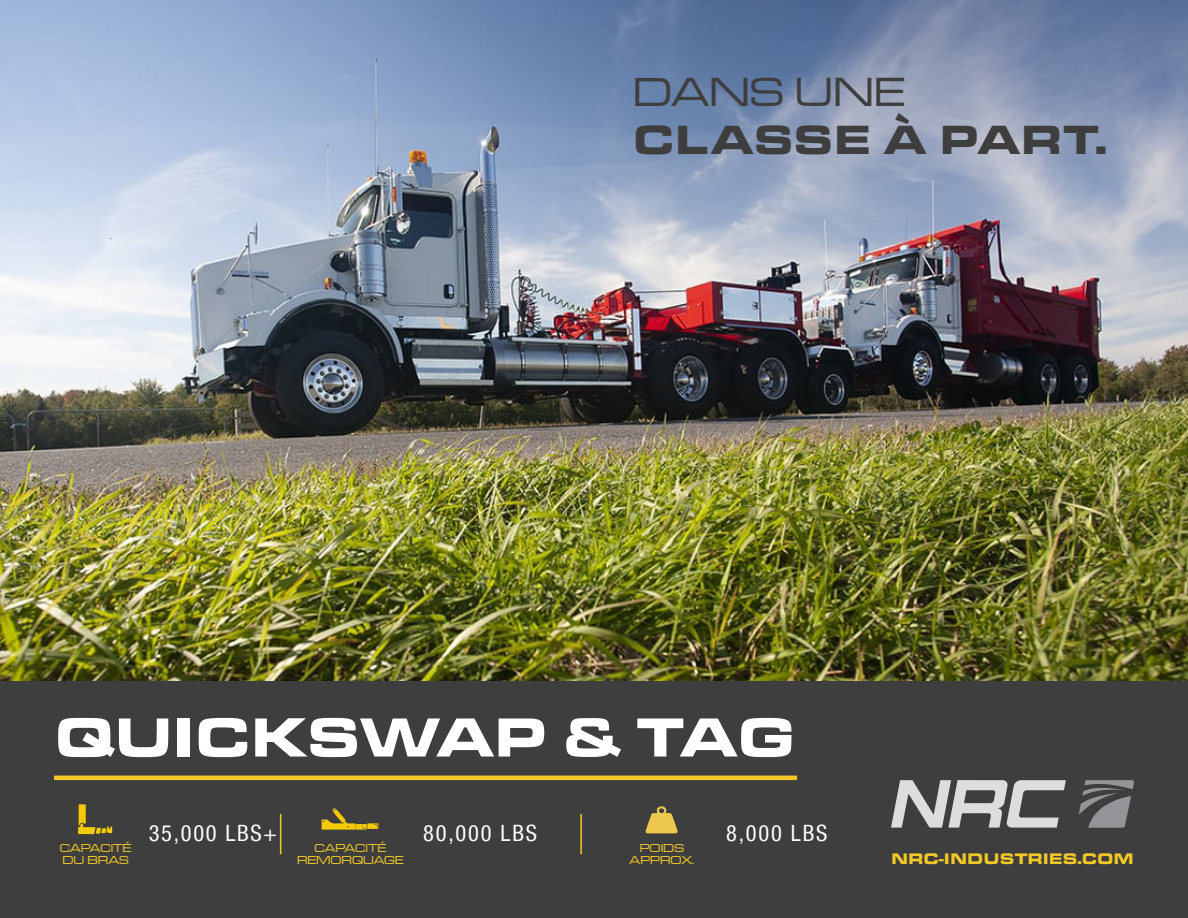
<style>
.page{position:relative;width:1188px;height:918px;background:#fff}
.page>*{position:absolute;margin:0;border:0;box-sizing:border-box;transform-origin:0 0}
.t1{font:700 expanded 57px "Microgramma EF";letter-spacing:-.01em;color:#fff}
.t2{font:700 expanded 42.3px "Microgramma EF";color:#3e3e3f}
.t3{font:500 expanded 42.3px "Microgramma EF";color:#3e3e3f}
.t4{font:condensed 22.5px "Helvetica Neue LT Com";letter-spacing:.08em;color:#fff}
.t5{font:700 expanded 15.9px "Microgramma EF";color:#f2c925}
.t6{font:500 expanded 12px "Microgramma EF";color:#f2c925}
</style>
<div class="page">
<div style="left:0;top:680px;width:1188px;height:238px;background:#3e3e3f"></div>
<hr style="left:280px;top:814px;width:1px;height:40px;background:#f2c925">
<hr style="left:580px;top:814px;width:2px;height:40px;background:#f2c925">
<img style="left:0;top:0;width:1188px;height:680px">
<hr style="left:54px;top:776px;width:743px;height:4px;background:#f2c925">
<svg style="left:1079px;top:780px;width:55px;height:48px"></svg>
<svg style="left:891px;top:780px;width:175px;height:48px"></svg>
<img style="left:645px;top:806px;width:33px;height:28px">
<svg style="left:78px;top:804px;width:34px;height:30px"></svg>
<svg style="left:322px;top:808px;width:56px;height:22px"></svg>
<p class="t3" style="left:633px;top:65px;width:274px">DANS UNE</p>
<p class="t2" style="left:633px;top:111px;width:476px">CLASSE À PART.</p>
<p class="t1" style="left:54px;top:699px;width:743px">QUICKSWAP &amp; TAG</p>
<p class="t4" style="left:149px;top:820px;width:130px">35,000 LBS+</p>
<p class="t4" style="left:423px;top:820px;width:115px">80,000 LBS</p>
<p class="t4" style="left:726px;top:820px;width:103px">8,000 LBS</p>
<p class="t6" style="left:315px;top:840px;width:73px">CAPACITÉ</p>
<p class="t6" style="left:297px;top:852px;width:108px">REMORQUAGE</p>
<p class="t6" style="left:60px;top:840px;width:73px">CAPACITÉ</p>
<p class="t6" style="left:62px;top:852px;width:68px">DU BRAS</p>
<p class="t5" style="left:891px;top:848px;width:245px">NRC-INDUSTRIES.COM</p>
<p class="t6" style="left:640px;top:840px;width:46px">POIDS</p>
<p class="t6" style="left:630px;top:852px;width:66px">APPROX.</p>
</div>
